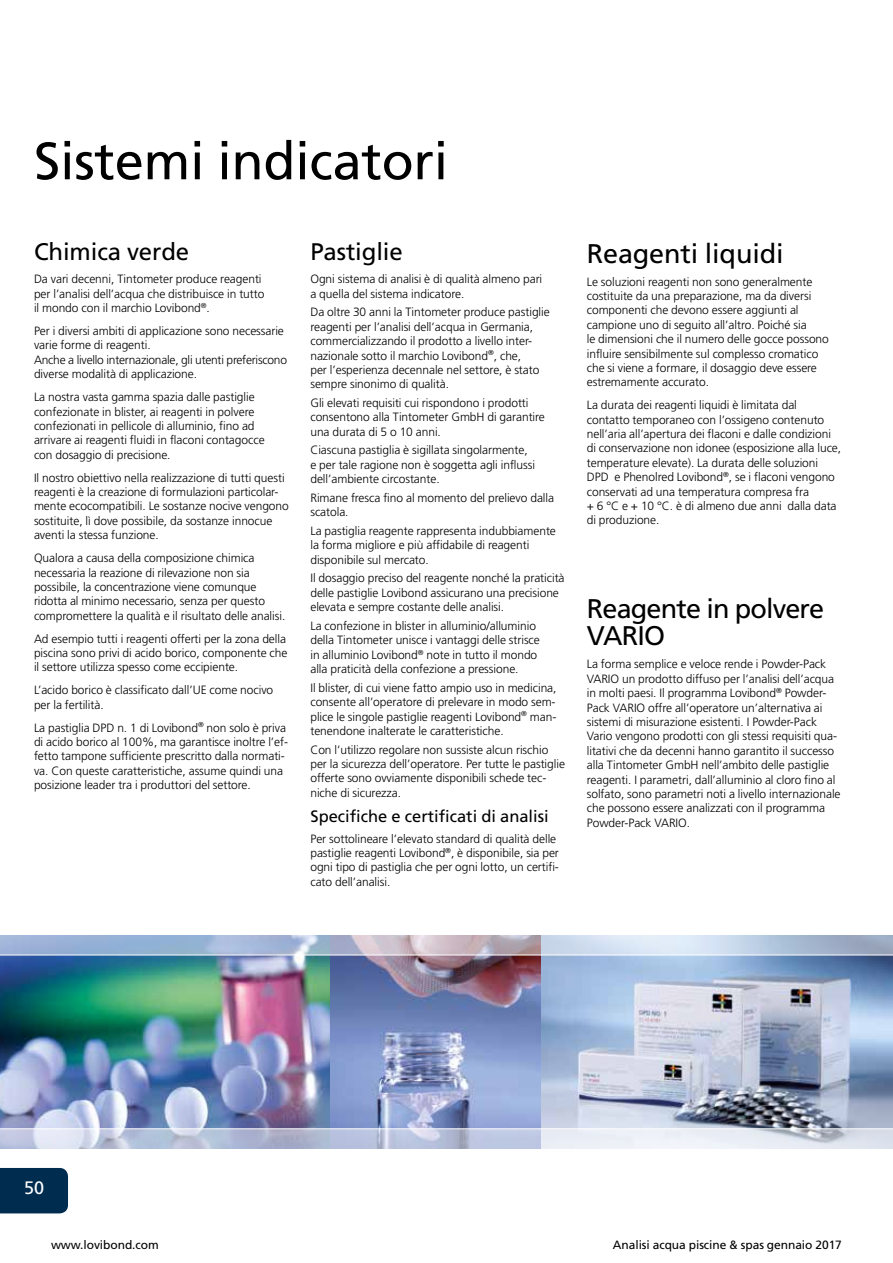
<style>
.page{position:relative;width:893px;height:1263px;background:#fff}
.page>*{position:absolute;margin:0;border:0;box-sizing:border-box;transform-origin:0 0}
.t1{font:52.5px "Frutiger LT";letter-spacing:-.005em;color:#000}
.t2{font:27px/27px "Frutiger LT";letter-spacing:-.03em;color:#000}
.t3{font:27px "Frutiger LT";letter-spacing:-.005em;color:#000}
.t4{font:24px "Frutiger LT";letter-spacing:-.005em;color:#000}
.t5{font:18px "Frutiger LT";color:#fff}
.t6{font:16.5px "Frutiger LT";color:#000}
.t7{font:300 12px/14.4px "Frutiger LT";letter-spacing:-.005em;color:#000}
.t8{font:12px "Frutiger LT";letter-spacing:-.005em;color:#000}
</style>
<div class="page">
<div style="left:0;top:1168px;width:68px;height:45px;background:#002c50"></div>
<img style="left:541px;top:956px;width:352px;height:172px">
<img style="left:330px;top:956px;width:211px;height:172px">
<img style="left:0;top:956px;width:330px;height:172px">
<svg style="left:0;top:1129px;width:893px;height:19px"></svg>
<svg style="left:0;top:935px;width:893px;height:20px"></svg>
<h1 class="t1" style="left:34px;top:130px;width:416px">Sistemi indicatori</h1>
<h3 class="t4" style="left:34px;top:238px;width:157px">Chimica verde</h3>
<p class="t7" style="left:34px;top:272px;width:232px">Da vari decenni, Tintometer produce reagenti per l’analisi dell’acqua che distribuisce in tutto il mondo con il marchio Lovibond<sup>®</sup>.</p>
<p class="t7" style="left:34px;top:324px;width:255px">Per i diversi ambiti di applicazione sono necessarie varie forme di reagenti.<br>Anche a livello internazionale, gli utenti preferiscono diverse modalità di applicazione.</p>
<p class="t7" style="left:34px;top:390px;width:232px">La nostra vasta gamma spazia dalle pastiglie confezionate in blister, ai reagenti in polvere confezionati in pellicole di alluminio, fino ad arrivare ai reagenti fluidi in flaconi contagocce con dosaggio di precisione.</p>
<p class="t7" style="left:34px;top:470px;width:256px">Il nostro obiettivo nella realizzazione di tutti questi reagenti è la creazione di formulazioni particolar&shy;mente ecocompatibili. Le sostanze nocive vengono sostituite, lì dove possibile, da sostanze innocue aventi la stessa funzione.</p>
<p class="t7" style="left:34px;top:551px;width:253px">Qualora a causa della composizione chimica necessaria la reazione di rilevazione non sia possibile, la concentrazione viene comunque ridotta al minimo necessario, senza per questo compromettere la qualità e il risultato delle analisi.</p>
<p class="t7" style="left:34px;top:631px;width:255px;text-align:justify">Ad esempio tutti i reagenti offerti per la zona della piscina sono privi di acido borico, componente che il settore utilizza spesso come eccipiente.</p>
<p class="t7" style="left:34px;top:683px;width:241px">L’acido borico è classificato dall’UE come nocivo per la fertilità.</p>
<p class="t7" style="left:34px;top:720px;width:256px">La pastiglia DPD n. 1 di Lovibond<sup>®</sup> non solo è priva di acido borico al 100%, ma garantisce inoltre l’ef&shy;fetto tampone sufficiente prescritto dalla normati&shy;va. Con queste caratteristiche, assume quindi una posizione leader tra i produttori del settore.</p>
<h3 class="t4" style="left:310px;top:238px;width:94px">Pastiglie</h3>
<p class="t7" style="left:310px;top:272px;width:233px">Ogni sistema di analisi è di qualità almeno pari a quella del sistema indicatore.</p>
<p class="t7" style="left:310px;top:305px;width:241px">Da oltre 30 anni la Tintometer produce pastiglie reagenti per l’analisi dell’acqua in Germania, commercializzando il prodotto a livello inter&shy;nazionale sotto il marchio Lovibond<sup>®</sup>, che,<br>per l’esperienza decennale nel settore, è stato sempre sinonimo di qualità.</p>
<p class="t7" style="left:310px;top:396px;width:236px">Gli elevati requisiti cui rispondono i prodotti consentono alla Tintometer GmbH di garantire una durata di 5 o 10 anni.</p>
<p class="t7" style="left:310px;top:443px;width:226px">Ciascuna pastiglia è sigillata singolarmente, e per tale ragione non è soggetta agli influssi dell’ambiente circostante.</p>
<p class="t7" style="left:310px;top:491px;width:245px">Rimane fresca fino al momento del prelievo dalla scatola.</p>
<p class="t7" style="left:310px;top:524px;width:247px">La pastiglia reagente rappresenta indubbiamente la forma migliore e più affidabile di reagenti disponibile sul mercato.</p>
<p class="t7" style="left:310px;top:571px;width:256px">Il dosaggio preciso del reagente nonché la praticità delle pastiglie Lovibond assicurano una precisione elevata e sempre costante delle analisi.</p>
<p class="t7" style="left:310px;top:619px;width:231px">La confezione in blister in alluminio/alluminio della Tintometer unisce i vantaggi delle strisce in alluminio Lovibond<sup>®</sup> note in tutto il mondo alla praticità della confezione a pressione.</p>
<p class="t7" style="left:310px;top:681px;width:248px;text-align:justify">Il blister, di cui viene fatto ampio uso in medicina, consente all’operatore di prelevare in modo sem&shy;plice le singole pastiglie reagenti Lovibond<sup>®</sup> man&shy;tenendone inalterate le caratteristiche.</p>
<p class="t7" style="left:310px;top:742px;width:256px">Con l’utilizzo regolare non sussiste alcun rischio per la sicurezza dell’operatore. Per tutte le pastiglie offerte sono ovviamente disponibili schede tec&shy;niche di sicurezza.</p>
<h3 class="t6" style="left:310px;top:806px;width:240px">Specifiche e certificati di analisi</h3>
<p class="t7" style="left:310px;top:831px;width:250px">Per sottolineare l’elevato standard di qualità delle pastiglie reagenti Lovibond<sup>®</sup>, è disponibile, sia per ogni tipo di pastiglia che per ogni lotto, un certifi&shy;cato dell’analisi.</p>
<h2 class="t3" style="left:587px;top:237px;width:198px">Reagenti liquidi</h2>
<p class="t7" style="left:587px;top:274px;width:244px">Le soluzioni reagenti non sono generalmente costituite da una preparazione, ma da diversi componenti che devono essere aggiunti al campione uno di seguito all’altro. Poiché sia<br>le dimensioni che il numero delle gocce possono influire sensibilmente sul complesso cromatico che si viene a formare, il dosaggio deve essere estremamente accurato.</p>
<p class="t7" style="left:587px;top:398px;width:256px">La durata dei reagenti liquidi è limitata dal contatto temporaneo con l’ossigeno contenuto nell’aria all’apertura dei flaconi e dalle condizioni di conservazione non idonee (esposizione alla luce, temperature elevate). La durata delle soluzioni DPD e Phenolred Lovibond<sup>®</sup>, se i flaconi vengono conservati ad una temperatura compresa fra<br>+ 6 °C e + 10 °C. è di almeno due anni dalla data di produzione.</p>
<h2 class="t2" style="left:587px;top:596px;width:239px">Reagente in polvere<br>VARIO</h2>
<p class="t7" style="left:587px;top:657px;width:255px">La forma semplice e veloce rende i Powder-Pack VARIO un prodotto diffuso per l’analisi dell’acqua in molti paesi. Il programma Lovibond<sup>®</sup> Powder-Pack VARIO offre all’operatore un’alternativa ai sistemi di misurazione esistenti. I Powder-Pack Vario vengono prodotti con gli stessi requisiti qua&shy;litativi che da decenni hanno garantito il successo alla Tintometer GmbH nell’ambito delle pastiglie reagenti. I parametri, dall’alluminio al cloro fino al solfato, sono parametri noti a livello internazionale che possono essere analizzati con il programma Powder-Pack VARIO.</p>
<h3 class="t5" style="left:24px;top:1177px;width:22px">50</h3>
<p class="t8" style="left:51px;top:1238px;width:109px">www.lovibond.com</p>
<p class="t8" style="left:613px;top:1238px;width:230px">Analisi acqua piscine &amp; spas gennaio 2017</p>
</div>
